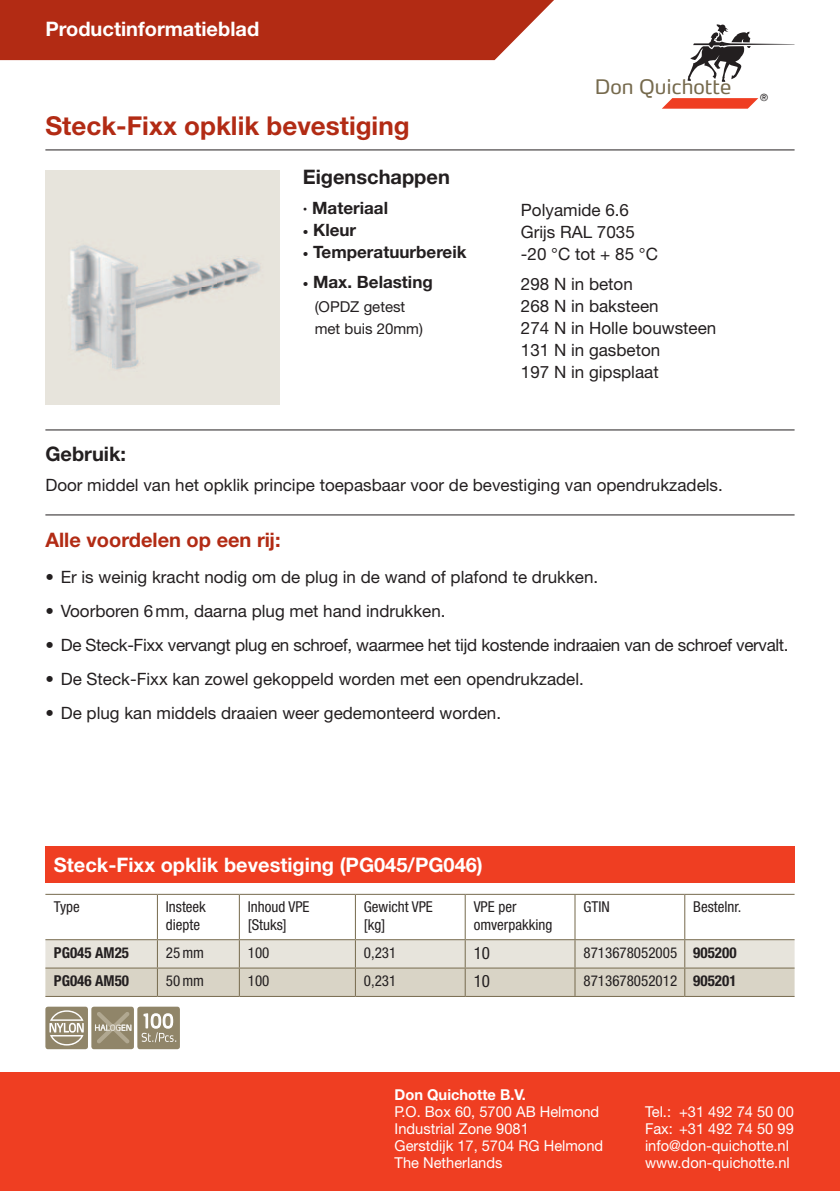
<style>
.page{position:relative;width:840px;height:1191px;background:#fff}
.page>*{position:absolute;margin:0;border:0;box-sizing:border-box;transform-origin:0 0}
.t1{font:700 26px "Helvetica Neue LT Pro";color:#b22b14}
.t2{font:700 20px "Helvetica Neue LT Pro";color:#fff}
.t3{font:700 20px "Helvetica Neue LT Pro";color:#231f20}
.t4{font:700 20px "Helvetica Neue LT Pro";color:#b22b14}
.t5{font:19.8px "Max OT";color:#766a4d}
.t6{font:17px/22px "Helvetica Neue LT Pro";color:#231f20}
.t7{font:17px "Helvetica Neue LT Pro";letter-spacing:-.02em;color:#231f20}
.t8{font:700 17px "Helvetica Neue LT Pro";color:#231f20}
.t9{font:condensed 17px "Helvetica Neue LT Pro";color:#231f20}
.t10{font:15px/17px "Helvetica Neue LT Pro";color:#fff}
.t11{font:condensed 15px/18px "Helvetica Neue LT Pro";color:#231f20}
.t12{font:15px "Helvetica Neue LT Pro";color:#231f20}
.t13{font:700 condensed 15px "Helvetica Neue LT Pro";color:#231f20}
.t14{font:700 15px "Helvetica Neue LT Pro";color:#fff}
.t15{font:10px "Helvetica Neue";color:#231f20}
.s1{font-weight:900}
.s2{font-weight:700}
</style>
<div class="page">
<div style="left:45px;top:846px;width:749px;height:37px;background:#ef3e22"></div>
<svg style="left:45px;top:893px;width:749px;height:46px"></svg>
<hr style="left:45px;top:894px;width:112px;height:1px;background:#766a4d">
<hr style="left:157px;top:894px;width:82px;height:1px;background:#766a4d">
<hr style="left:157px;top:895px;width:1px;height:44px;background:#766a4d">
<hr style="left:239px;top:894px;width:116px;height:1px;background:#766a4d">
<hr style="left:239px;top:895px;width:1px;height:44px;background:#766a4d">
<hr style="left:355px;top:894px;width:110px;height:1px;background:#766a4d">
<hr style="left:355px;top:895px;width:1px;height:44px;background:#766a4d">
<hr style="left:465px;top:894px;width:109px;height:1px;background:#766a4d">
<hr style="left:464px;top:895px;width:1px;height:44px;background:#766a4d">
<hr style="left:574px;top:894px;width:110px;height:1px;background:#766a4d">
<hr style="left:574px;top:895px;width:1px;height:44px;background:#766a4d">
<hr style="left:684px;top:894px;width:110px;height:1px;background:#766a4d">
<hr style="left:684px;top:895px;width:1px;height:44px;background:#766a4d">
<svg style="left:45px;top:939px;width:749px;height:57px;background:#dbd7cb"></svg>
<hr style="left:45px;top:996px;width:112px;height:1px;background:#766a4d">
<hr style="left:157px;top:996px;width:82px;height:1px;background:#766a4d">
<hr style="left:239px;top:996px;width:116px;height:1px;background:#766a4d">
<hr style="left:684px;top:996px;width:110px;height:1px;background:#766a4d">
<hr style="left:355px;top:996px;width:110px;height:1px;background:#766a4d">
<hr style="left:465px;top:996px;width:109px;height:1px;background:#766a4d">
<hr style="left:574px;top:996px;width:110px;height:1px;background:#766a4d">
<div style="left:0;top:0;width:553px;height:60px;background:#b22b14"></div>
<svg style="left:687px;top:24px;width:107px;height:58px"></svg>
<svg style="left:662px;top:98px;width:96px;height:11px"></svg>
<div style="left:0;top:1071px;width:839px;height:120px;background:#ef3e22"></div>
<hr style="left:45px;top:149px;width:749px;height:1px;background:#231f20">
<hr style="left:45px;top:429px;width:749px;height:1px;background:#231f20">
<hr style="left:45px;top:514px;width:749px;height:1px;background:#231f20">
<div style="left:45px;top:170px;width:235px;height:234px;background:#e7e4dc"></div>
<img style="left:68px;top:245px;width:192px;height:125px">
<div style="left:45px;top:1006px;width:43px;height:43px;background:#908569;border-radius:3px"></div>
<svg style="left:49px;top:1010px;width:35px;height:35px"></svg>
<div style="left:91px;top:1006px;width:43px;height:43px;background:#908569;border-radius:3px"></div>
<svg style="left:95px;top:1012px;width:36px;height:31px"></svg>
<div style="left:137px;top:1006px;width:43px;height:43px;background:#908569;border-radius:3px"></div>
<svg style="left:142px;top:1013px;width:34px;height:29px"></svg>
<p class="t2" style="left:45px;top:16px;width:215px">Productinformatieblad</p>
<h1 class="t1" style="left:45px;top:109px;width:365px">Steck-Fixx opklik bevestiging</h1>
<p class="t3" style="left:302px;top:165px;width:149px">Eigenschappen</p>
<p class="t5" style="left:594px;top:74px;width:138px">Don Quichotte</p>
<p class="t8" style="left:302px;top:197px;width:87px">· Materiaal</p>
<p class="t6" style="left:520px;top:199px;width:110px">Polyamide 6.6</p>
<p class="t8" style="left:302px;top:219px;width:55px"><span class="s1">·</span> Kleur</p>
<p class="t6" style="left:520px;top:221px;width:115px">Grĳs RAL 7035</p>
<p class="t8" style="left:302px;top:241px;width:165px"><span class="s1">·</span> Temperatuurbereik</p>
<p class="t6" style="left:520px;top:243px;width:138px">-20 °C tot + 85 °C</p>
<p class="t8" style="left:302px;top:271px;width:131px"><span class="s1">·</span> Max. Belasting</p>
<p class="t6" style="left:520px;top:273px;width:113px">298 N in beton</p>
<p class="t12" style="left:314px;top:298px;width:92px">(OPDZ getest</p>
<p class="t6" style="left:520px;top:295px;width:139px">268 N in baksteen</p>
<p class="t12" style="left:314px;top:320px;width:110px">met buis 20mm)</p>
<p class="t6" style="left:520px;top:317px;width:197px">274 N in Holle bouwsteen<br>131 N in gasbeton<br>197 N in gipsplaat</p>
<p class="t15" style="left:759px;top:90px;width:9px">®</p>
<p class="t3" style="left:45px;top:441px;width:82px">Gebruik:</p>
<p class="t6" style="left:45px;top:473px;width:678px">Door middel van het opklik principe toepasbaar voor de bevestiging van opendrukzadels.</p>
<p class="t4" style="left:45px;top:527px;width:236px">Alle voordelen op een rĳ:</p>
<p class="t6" style="left:45px;top:565px;width:554px">• Er is weinig kracht nodig om de plug in de wand of plafond te drukken.</p>
<p class="t6" style="left:45px;top:599px;width:401px">• Voorboren 6 mm, daarna plug met hand indrukken.</p>
<p class="t7" style="left:45px;top:634px;width:744px">• De Steck-Fixx vervangt plug en schroef, waarmee het tĳd kostende indraaien van de schroef vervalt.</p>
<p class="t6" style="left:45px;top:667px;width:539px">• De Steck-Fixx kan zowel gekoppeld worden met een opendrukzadel.</p>
<p class="t6" style="left:45px;top:701px;width:457px">• De plug kan middels draaien weer gedemonteerd worden.</p>
<p class="t2" style="left:54px;top:852px;width:430px">Steck-Fixx opklik bevestiging (PG045/PG046)</p>
<p class="t11" style="left:54px;top:897px;width:27px">Type</p>
<p class="t11" style="left:166px;top:897px;width:41px">Insteek diepte</p>
<p class="t11" style="left:248px;top:897px;width:63px">Inhoud VPE [Stuks]</p>
<p class="t11" style="left:364px;top:897px;width:70px">Gewicht VPE [kg]</p>
<p class="t11" style="left:473px;top:897px;width:80px">VPE per omverpakking</p>
<p class="t11" style="left:583px;top:897px;width:28px">GTIN</p>
<p class="t11" style="left:693px;top:897px;width:50px">Bestelnr.</p>
<p class="t13" style="left:54px;top:943px;width:77px">PG045 AM25</p>
<p class="t11" style="left:166px;top:943px;width:40px">25 mm</p>
<p class="t11" style="left:248px;top:943px;width:23px">100</p>
<p class="t11" style="left:364px;top:943px;width:34px">0,231</p>
<p class="t9" style="left:473px;top:943px;width:18px">10</p>
<p class="t11" style="left:583px;top:943px;width:154px">8713678052005 <span class="s2">905200</span></p>
<p class="t13" style="left:54px;top:971px;width:77px">PG046 AM50</p>
<p class="t11" style="left:166px;top:971px;width:40px">50 mm</p>
<p class="t11" style="left:248px;top:971px;width:23px">100</p>
<p class="t11" style="left:364px;top:971px;width:34px">0,231</p>
<p class="t9" style="left:473px;top:971px;width:18px">10</p>
<p class="t11" style="left:583px;top:971px;width:154px">8713678052012 <span class="s2">905201</span></p>
<p class="t14" style="left:394px;top:1085px;width:133px">Don Quichotte B.V.</p>
<p class="t10" style="left:394px;top:1103px;width:210px">P.O. Box 60, 5700 AB Helmond<br>Industrial Zone 9081<br>Gerstdijk 17, 5704 RG Helmond<br>The Netherlands</p>
<p class="t10" style="left:644px;top:1103px;width:150px">Tel.: +31 492 74 50 00<br>Fax: +31 492 74 50 99 info@don-quichotte.nl www.don-quichotte.nl</p>
</div>
